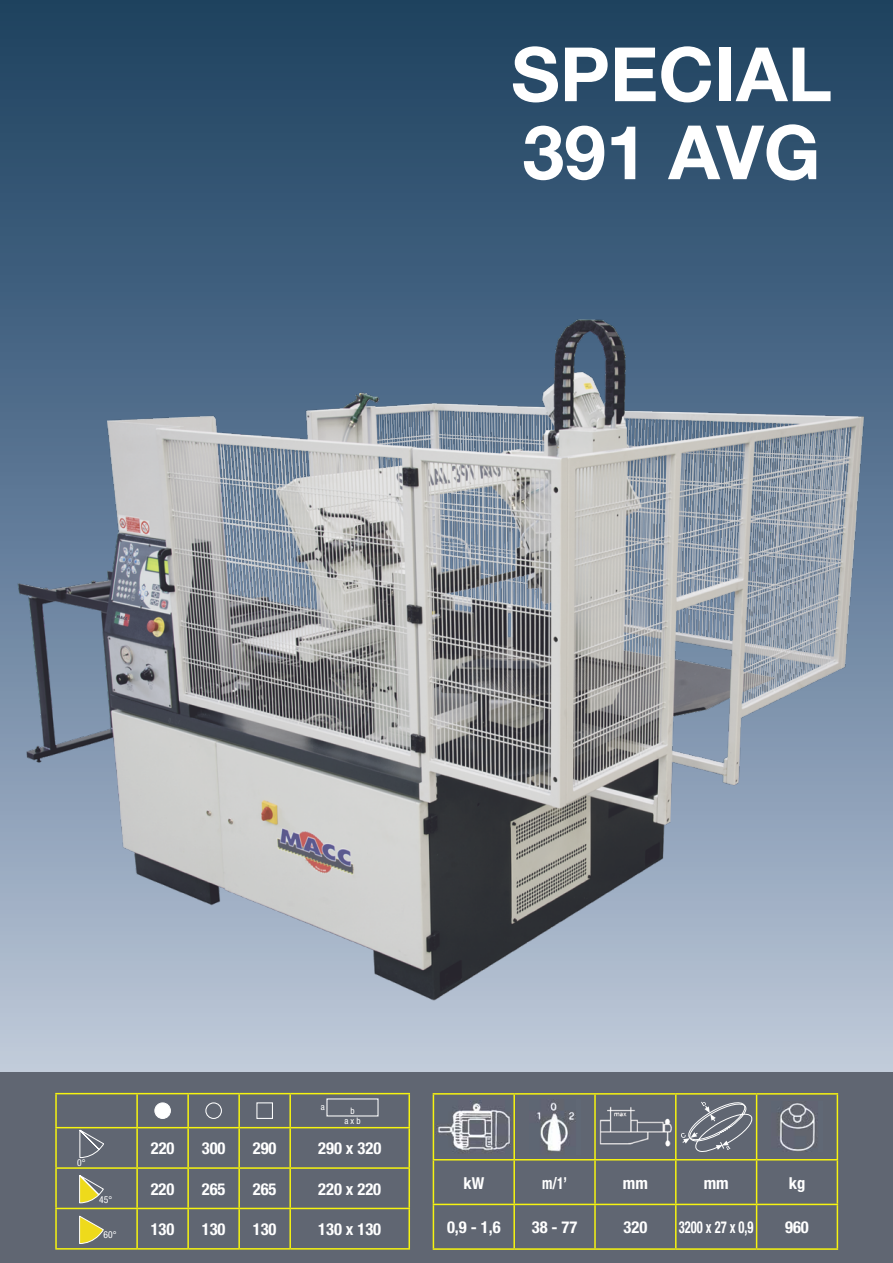
<style>
.page{position:relative;width:893px;height:1263px;background:#fff}
.page>*{position:absolute;margin:0;border:0;box-sizing:border-box;transform-origin:0 0}
.t1{font:700 75px/78px "Helvetica Neue";color:#fff}
.t2{font:700 condensed 16.5px "Helvetica Neue";color:#fff}
.t3{font:700 condensed 16.5px "Helvetica Neue";color:#fff;scale:.76 1}
.t4{font:700 condensed 16.5px "Helvetica Neue";color:#fff;scale:.83 1}
.t5{font:condensed 9.6px "Helvetica Neue";color:#fff}
.t6{font:condensed 9px "Helvetica Neue";color:#fff}
</style>
<div class="page">
<div style="left:0;top:0;width:893px;height:1080px;background:linear-gradient(to bottom,#163c5d,#bbc6da)"></div>
<img style="left:4px;top:309px;width:889px;height:709px">
<div style="left:0;top:1072px;width:893px;height:191px;background:#606672"></div>
<hr style="left:55px;top:1093px;width:82px;height:1px;background:#f7f410">
<hr style="left:55px;top:1094px;width:2px;height:33px;background:#f7f410">
<hr style="left:137px;top:1093px;width:51px;height:1px;background:#f7f410">
<hr style="left:136px;top:1094px;width:2px;height:33px;background:#f7f410">
<hr style="left:188px;top:1093px;width:51px;height:1px;background:#f7f410">
<hr style="left:187px;top:1094px;width:2px;height:33px;background:#f7f410">
<hr style="left:239px;top:1093px;width:51px;height:1px;background:#f7f410">
<hr style="left:238px;top:1094px;width:2px;height:33px;background:#f7f410">
<hr style="left:290px;top:1093px;width:120px;height:1px;background:#f7f410">
<hr style="left:289px;top:1094px;width:2px;height:33px;background:#f7f410">
<hr style="left:408px;top:1094px;width:2px;height:33px;background:#f7f410">
<hr style="left:55px;top:1127px;width:82px;height:1px;background:#f7f410">
<hr style="left:55px;top:1128px;width:2px;height:39px;background:#f7f410">
<hr style="left:137px;top:1127px;width:51px;height:1px;background:#f7f410">
<hr style="left:136px;top:1128px;width:2px;height:39px;background:#f7f410">
<hr style="left:188px;top:1127px;width:51px;height:1px;background:#f7f410">
<hr style="left:187px;top:1128px;width:2px;height:39px;background:#f7f410">
<hr style="left:239px;top:1127px;width:51px;height:1px;background:#f7f410">
<hr style="left:238px;top:1128px;width:2px;height:39px;background:#f7f410">
<hr style="left:290px;top:1127px;width:120px;height:1px;background:#f7f410">
<hr style="left:289px;top:1128px;width:2px;height:39px;background:#f7f410">
<hr style="left:408px;top:1128px;width:2px;height:39px;background:#f7f410">
<hr style="left:55px;top:1167px;width:82px;height:2px;background:#f7f410">
<hr style="left:55px;top:1169px;width:2px;height:39px;background:#f7f410">
<hr style="left:137px;top:1167px;width:51px;height:2px;background:#f7f410">
<hr style="left:136px;top:1169px;width:2px;height:39px;background:#f7f410">
<hr style="left:188px;top:1167px;width:51px;height:2px;background:#f7f410">
<hr style="left:187px;top:1169px;width:2px;height:39px;background:#f7f410">
<hr style="left:239px;top:1167px;width:51px;height:2px;background:#f7f410">
<hr style="left:238px;top:1169px;width:2px;height:39px;background:#f7f410">
<hr style="left:290px;top:1167px;width:120px;height:2px;background:#f7f410">
<hr style="left:289px;top:1169px;width:2px;height:39px;background:#f7f410">
<hr style="left:408px;top:1169px;width:2px;height:39px;background:#f7f410">
<hr style="left:55px;top:1208px;width:82px;height:1px;background:#f7f410">
<hr style="left:55px;top:1209px;width:2px;height:39px;background:#f7f410">
<hr style="left:137px;top:1208px;width:51px;height:1px;background:#f7f410">
<hr style="left:136px;top:1209px;width:2px;height:39px;background:#f7f410">
<hr style="left:188px;top:1208px;width:51px;height:1px;background:#f7f410">
<hr style="left:187px;top:1209px;width:2px;height:39px;background:#f7f410">
<hr style="left:239px;top:1208px;width:51px;height:1px;background:#f7f410">
<hr style="left:238px;top:1209px;width:2px;height:39px;background:#f7f410">
<hr style="left:290px;top:1208px;width:120px;height:1px;background:#f7f410">
<hr style="left:289px;top:1209px;width:2px;height:39px;background:#f7f410">
<hr style="left:408px;top:1209px;width:2px;height:39px;background:#f7f410">
<hr style="left:55px;top:1248px;width:82px;height:1px;background:#f7f410">
<hr style="left:137px;top:1248px;width:51px;height:1px;background:#f7f410">
<hr style="left:188px;top:1248px;width:51px;height:1px;background:#f7f410">
<hr style="left:239px;top:1248px;width:51px;height:1px;background:#f7f410">
<hr style="left:290px;top:1248px;width:120px;height:1px;background:#f7f410">
<div style="left:155px;top:1103px;width:15px;height:15px;background:#fff;border-radius:50%"></div>
<div style="left:154px;top:1102px;width:17px;height:17px;border:1px solid #fff;border-radius:50%"></div>
<div style="left:205px;top:1102px;width:17px;height:17px;border:1px solid #fff;border-radius:50%"></div>
<div style="left:256px;top:1102px;width:17px;height:17px;border:1px solid #fff"></div>
<hr style="left:433px;top:1093px;width:81px;height:1px;background:#f7f410">
<hr style="left:433px;top:1094px;width:1px;height:65px;background:#f7f410">
<hr style="left:514px;top:1093px;width:81px;height:1px;background:#f7f410">
<hr style="left:513px;top:1094px;width:2px;height:65px;background:#f7f410">
<hr style="left:595px;top:1093px;width:81px;height:1px;background:#f7f410">
<hr style="left:594px;top:1094px;width:2px;height:65px;background:#f7f410">
<hr style="left:676px;top:1093px;width:81px;height:1px;background:#f7f410">
<hr style="left:675px;top:1094px;width:1px;height:65px;background:#f7f410">
<hr style="left:757px;top:1093px;width:81px;height:1px;background:#f7f410">
<hr style="left:756px;top:1094px;width:1px;height:65px;background:#f7f410">
<hr style="left:837px;top:1094px;width:1px;height:65px;background:#f7f410">
<hr style="left:433px;top:1159px;width:81px;height:1px;background:#f7f410">
<hr style="left:433px;top:1160px;width:1px;height:44px;background:#f7f410">
<hr style="left:514px;top:1159px;width:81px;height:1px;background:#f7f410">
<hr style="left:513px;top:1160px;width:2px;height:44px;background:#f7f410">
<hr style="left:595px;top:1159px;width:81px;height:1px;background:#f7f410">
<hr style="left:594px;top:1160px;width:2px;height:44px;background:#f7f410">
<hr style="left:676px;top:1159px;width:81px;height:1px;background:#f7f410">
<hr style="left:675px;top:1160px;width:1px;height:44px;background:#f7f410">
<hr style="left:757px;top:1159px;width:81px;height:1px;background:#f7f410">
<hr style="left:756px;top:1160px;width:1px;height:44px;background:#f7f410">
<hr style="left:837px;top:1160px;width:1px;height:44px;background:#f7f410">
<hr style="left:433px;top:1204px;width:81px;height:1px;background:#f7f410">
<hr style="left:433px;top:1205px;width:1px;height:43px;background:#f7f410">
<hr style="left:514px;top:1204px;width:81px;height:1px;background:#f7f410">
<hr style="left:513px;top:1205px;width:2px;height:43px;background:#f7f410">
<hr style="left:595px;top:1204px;width:81px;height:1px;background:#f7f410">
<hr style="left:594px;top:1205px;width:2px;height:43px;background:#f7f410">
<hr style="left:676px;top:1204px;width:81px;height:1px;background:#f7f410">
<hr style="left:675px;top:1205px;width:1px;height:43px;background:#f7f410">
<hr style="left:757px;top:1204px;width:81px;height:1px;background:#f7f410">
<hr style="left:756px;top:1205px;width:1px;height:43px;background:#f7f410">
<hr style="left:837px;top:1205px;width:1px;height:43px;background:#f7f410">
<hr style="left:433px;top:1248px;width:81px;height:2px;background:#f7f410">
<hr style="left:514px;top:1248px;width:81px;height:2px;background:#f7f410">
<hr style="left:595px;top:1248px;width:81px;height:2px;background:#f7f410">
<hr style="left:676px;top:1248px;width:81px;height:2px;background:#f7f410">
<hr style="left:757px;top:1248px;width:81px;height:2px;background:#f7f410">
<img style="left:436px;top:1101px;width:75px;height:52px">
<img style="left:535px;top:1099px;width:41px;height:53px">
<img style="left:599px;top:1106px;width:73px;height:41px">
<svg style="left:681px;top:1101px;width:72px;height:51px"></svg>
<img style="left:777px;top:1103px;width:40px;height:48px">
<svg style="left:79px;top:1130px;width:25px;height:28px"></svg>
<svg style="left:79px;top:1175px;width:25px;height:28px"></svg>
<svg style="left:79px;top:1215px;width:25px;height:29px"></svg>
<h1 class="t1" style="left:511px;top:34px;width:322px">SPECIAL<br>391 AVG</h1>
<p class="t5" style="left:77px;top:1157px;width:10px">0°</p>
<p class="t5" style="left:99px;top:1189px;width:15px">45°</p>
<p class="t5" style="left:104px;top:1229px;width:15px">60°</p>
<p class="t5" style="left:99px;top:1194px;width:15px">45°</p>
<p class="t5" style="left:104px;top:1233px;width:15px">60°</p>
<p class="t6" style="left:321px;top:1101px;width:5px">a</p>
<p class="t6" style="left:350px;top:1105px;width:6px">b</p>
<p class="t6" style="left:344px;top:1116px;width:18px">a x b</p>
<p class="t2" style="left:151px;top:1138px;width:25px">220</p>
<p class="t2" style="left:202px;top:1138px;width:25px">300</p>
<p class="t2" style="left:253px;top:1138px;width:25px">290</p>
<p class="t2" style="left:318px;top:1138px;width:65px">290 x 320</p>
<p class="t2" style="left:151px;top:1179px;width:25px">220</p>
<p class="t2" style="left:202px;top:1179px;width:25px">265</p>
<p class="t2" style="left:253px;top:1179px;width:25px">265</p>
<p class="t2" style="left:318px;top:1179px;width:65px">220 x 220</p>
<p class="t2" style="left:151px;top:1219px;width:25px">130</p>
<p class="t2" style="left:202px;top:1219px;width:25px">130</p>
<p class="t2" style="left:253px;top:1219px;width:25px">130</p>
<p class="t2" style="left:318px;top:1219px;width:65px">130 x 130</p>
<p class="t2" style="left:463px;top:1172px;width:22px">kW</p>
<p class="t4" style="left:542px;top:1172px;width:32px">m/1’</p>
<p class="t2" style="left:623px;top:1172px;width:27px">mm</p>
<p class="t2" style="left:704px;top:1172px;width:27px">mm</p>
<p class="t2" style="left:789px;top:1172px;width:18px">kg</p>
<p class="t2" style="left:447px;top:1217px;width:55px">0,9 - 1,6</p>
<p class="t2" style="left:532px;top:1217px;width:47px">38 - 77</p>
<p class="t2" style="left:623px;top:1217px;width:25px">320</p>
<p class="t3" style="left:679px;top:1217px;width:100px">3200 x 27 x 0,9</p>
<p class="t2" style="left:785px;top:1217px;width:25px">960</p>
</div>
